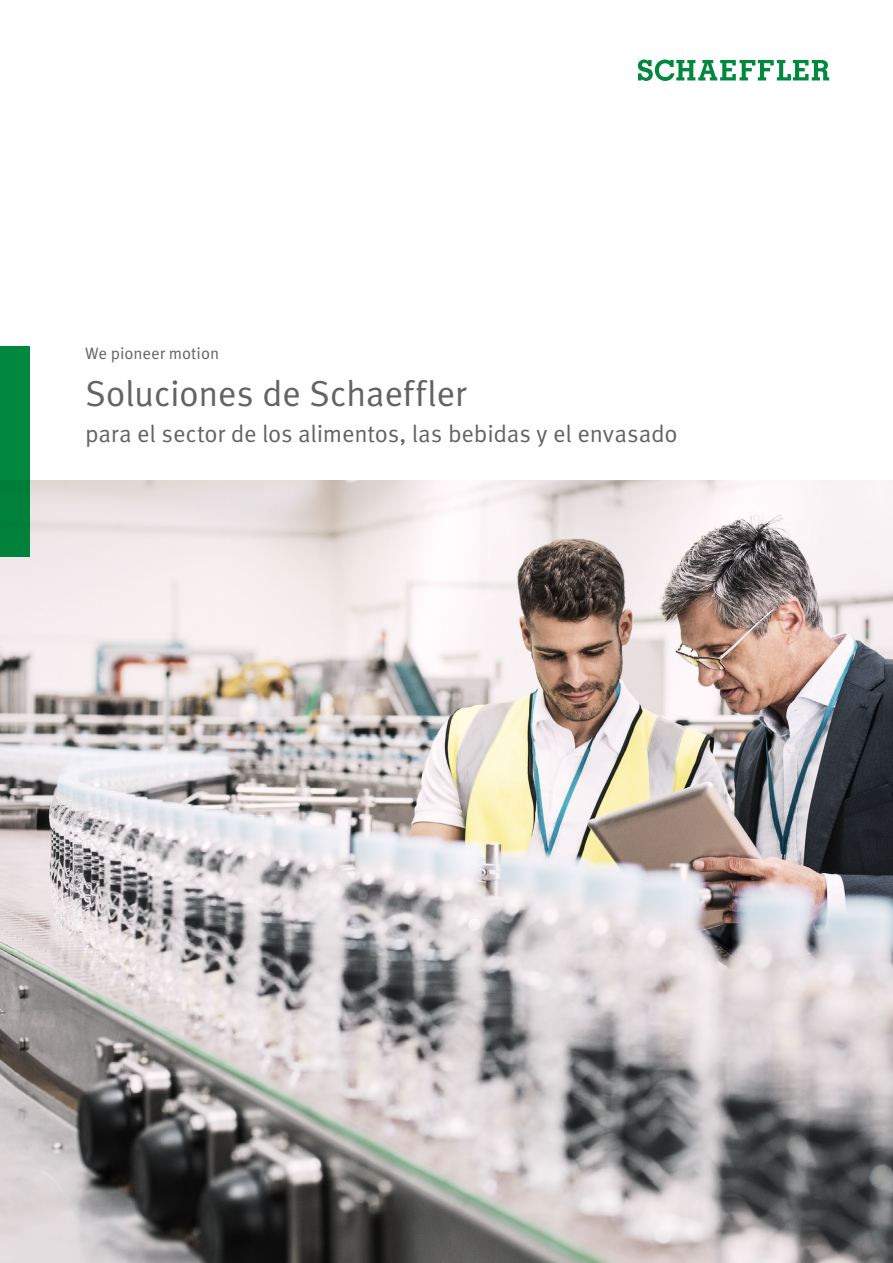
<style>
.page{position:relative;width:893px;height:1263px;background:#fff}
.page>*{position:absolute;margin:0;border:0;box-sizing:border-box;transform-origin:0 0}
.t1{font:36px "Schaeffler Meta";letter-spacing:-.015em;color:#646363}
.t2{font:24px "Schaeffler Meta";letter-spacing:-.01em;color:#646363}
.t3{font:16.5px "Schaeffler Meta";letter-spacing:-.005em;color:#646363}
</style>
<div class="page">
<img style="left:0;top:480px;width:893px;height:783px">
<svg style="left:638px;top:60px;width:191px;height:21px"></svg>
<div style="left:0;top:347px;width:30px;height:210px;background:#00893e"></div>
<p class="t3" style="left:85px;top:343px;width:136px">We pioneer motion</p>
<h1 class="t1" style="left:85px;top:372px;width:383px">Soluciones de Schaeffler</h1>
<p class="t2" style="left:85px;top:419px;width:594px">para el sector de los alimentos, las bebidas y el envasado</p>
</div>
